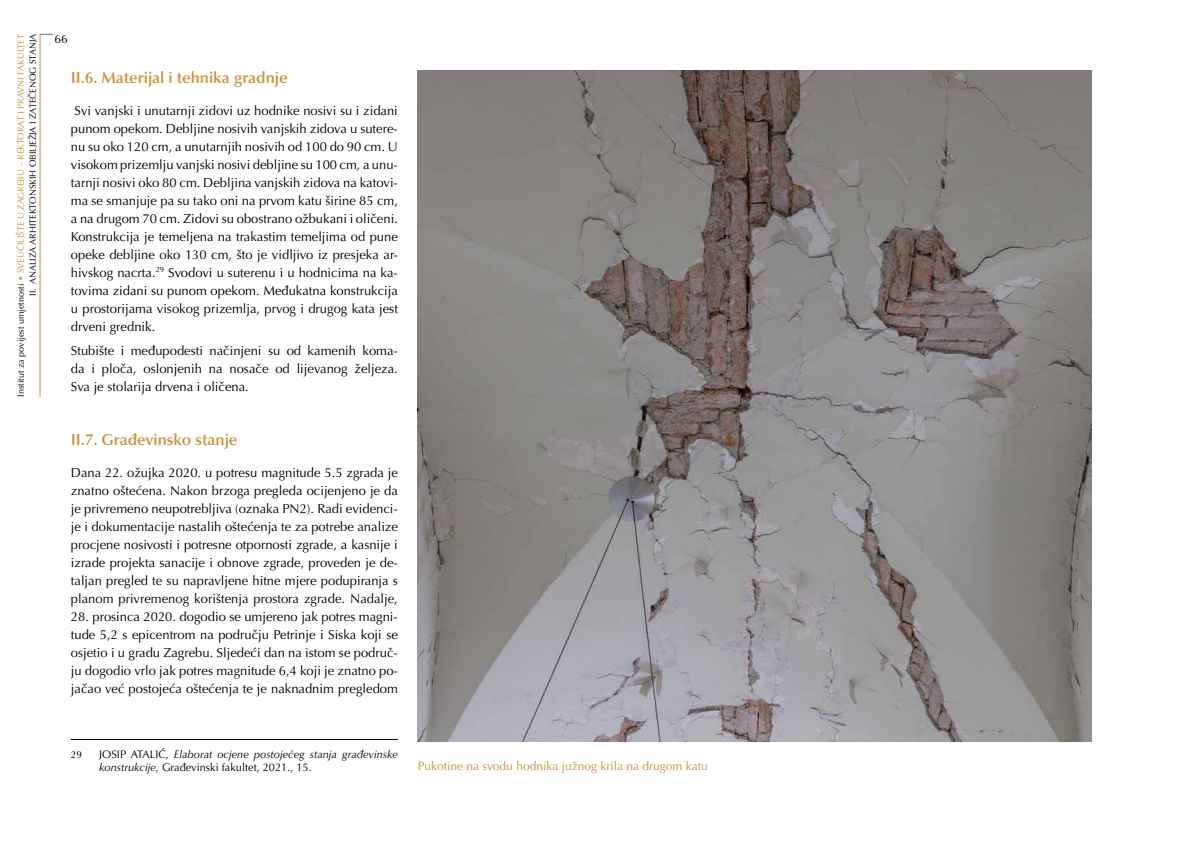
<style>
.page{position:relative;width:1191px;height:842px;background:#fff}
.page>*{position:absolute;margin:0;border:0;box-sizing:border-box;transform-origin:0 0}
.t1{font:600 16px "Optima LT Pro";color:#ce9039}
.t2{font:13px/18px "Optima LT Pro";color:#000;text-align:justify}
.t3{font:12px "Optima LT Pro";color:#ce9039}
.t4{font:12px "Optima LT Pro";color:#000}
.t5{font:italic 11px/13px "Optima LT Pro";color:#000}
.t6{font:10px "Optima LT Pro";color:#000}
.t7{font:9px/11.8px "Optima LT Pro";color:#000;text-align:right}
.s1{color:#ce9039}
.s2{font-style:normal}
</style>
<div class="page">
<hr style="left:40px;top:34px;width:1px;height:363px;background:#ce9039">
<svg style="left:40px;top:34px;width:13px;height:1px"></svg>
<hr style="left:71px;top:739px;width:327px;height:1px;background:#000">
<img style="left:418px;top:71px;width:673px;height:670px">
<p class="t7" style="left:15px;top:397px;width:364px;rotate:-90deg">Institut za povijest umjetnosti <span class="s1">• SVEUČILIŠTE U ZAGREBU – REKTORAT I PRAVNI FAKULTET<br></span>II. ANALIZA ARHITEKTONSKIH OBILJEŽJA I ZATEČENOG STANJA</p>
<p class="t4" style="left:54px;top:31px;width:15px">66</p>
<p class="t1" style="left:71px;top:67px;width:218px">II.6. Materijal i tehnika gradnje</p>
<p class="t2" style="left:71px;top:101px;width:328px">Svi vanjski i unutarnji zidovi uz hodnike nosivi su i zidani punom opekom. Debljine nosivih vanjskih zidova u sutere&shy;nu su oko 120 cm, a unutarnjih nosivih od 100 do 90 cm. U visokom prizemlju vanjski nosivi debljine su 100 cm, a unu&shy;tarnji nosivi oko 80 cm. Debljina vanjskih zidova na katovi&shy;ma se smanjuje pa su tako oni na prvom katu širine 85 cm, a na drugom 70 cm. Zidovi su obostrano ožbukani i oličeni.<br>Konstrukcija je temeljena na trakastim temeljima od pune opeke debljine oko 130 cm, što je vidljivo iz presjeka ar&shy;hivskog nacrta.<sup>29</sup> Svodovi u suterenu i u hodnicima na ka&shy;tovima zidani su punom opekom. Međukatna konstrukcija u prostorijama visokog prizemlja, prvog i drugog kata jest drveni grednik.</p>
<p class="t2" style="left:71px;top:341px;width:328px">Stubište i međupodesti načinjeni su od kamenih koma&shy;da i ploča, oslonjenih na nosače od lijevanog željeza.<br>Sva je stolarija drvena i oličena.</p>
<p class="t1" style="left:71px;top:429px;width:168px">II.7. Građevinsko stanje</p>
<p class="t2" style="left:71px;top:463px;width:328px">Dana 22. ožujka 2020. u potresu magnitude 5.5 zgrada je znatno oštećena. Nakon brzoga pregleda ocijenjeno je da je privremeno neupotrebljiva (oznaka PN2). Radi evidenci&shy;je i dokumentacije nastalih oštećenja te za potrebe analize procjene nosivosti i potresne otpornosti zgrade, a kasnije i izrade projekta sanacije i obnove zgrade, proveden je de&shy;taljan pregled te su napravljene hitne mjere podupiranja s planom privremenog korištenja prostora zgrade. Nadalje,</p>
<p class="t2" style="left:71px;top:607px;width:328px">28. prosinca 2020. dogodio se umjereno jak potres magni&shy;tude 5,2 s epicentrom na području Petrinje i Siska koji se osjetio i u gradu Zagrebu. Sljedeći dan na istom se područ&shy;ju dogodio vrlo jak potres magnitude 6,4 koji je znatno po&shy;jačao već postojeća oštećenja te je naknadnim pregledom</p>
<p class="t6" style="left:71px;top:748px;width:13px">29</p>
<p class="t5" style="left:99px;top:748px;width:300px"><span class="s2">JOSIP ATALIĆ,</span> Elaborat ocjene postojećeg stanja građevinske konstrukcije<span class="s2">, Građevinski fakultet, 2021., 15.</span></p>
<p class="t3" style="left:418px;top:758px;width:291px">Pukotine na svodu hodnika južnog krila na drugom katu</p>
</div>
